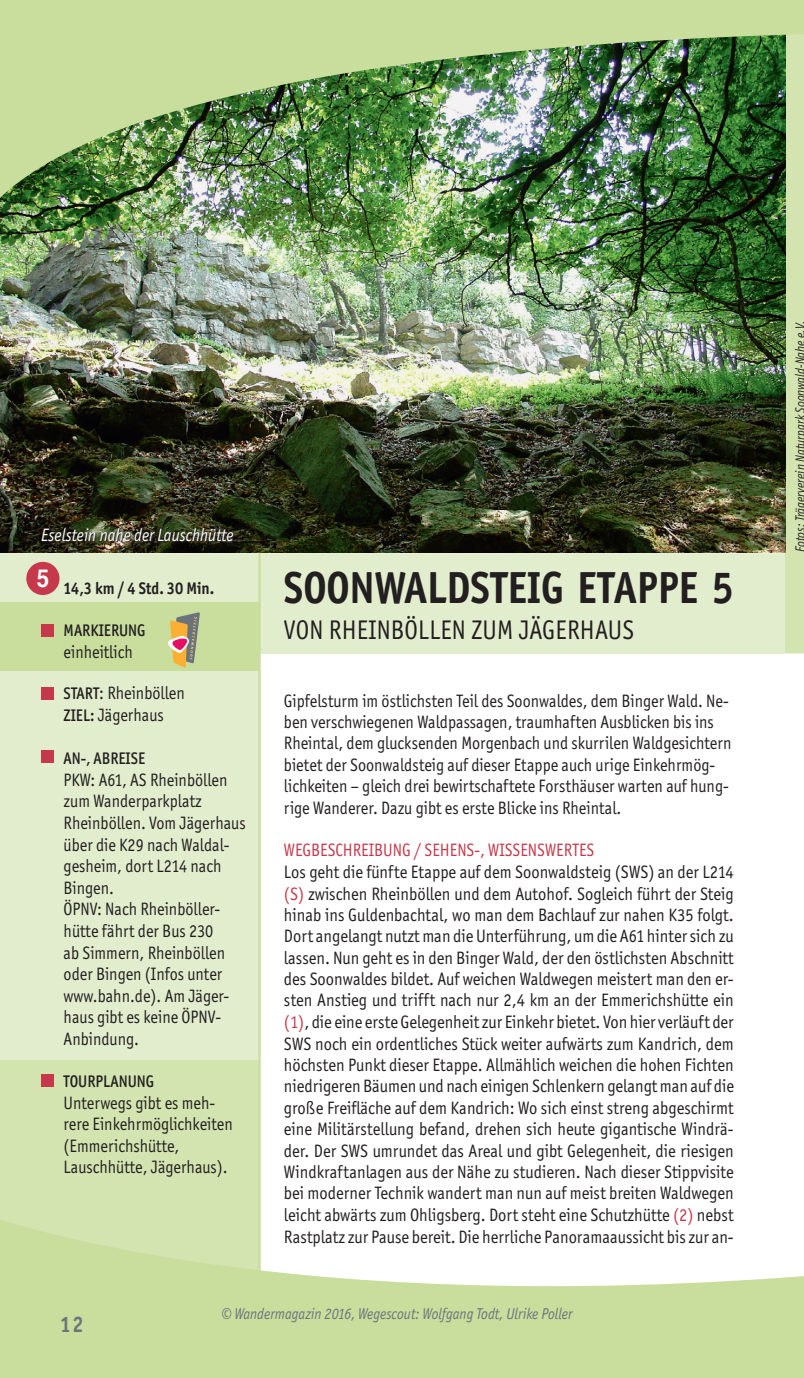
<style>
.page{position:relative;width:804px;height:1378px;background:#fff}
.page>*{position:absolute;margin:0;border:0;box-sizing:border-box;transform-origin:0 0}
.t1{font:700 45px "Officina Sans ITC Std";color:#231f20;scale:.9 1}
.t2{font:27px "Officina Sans ITC Std";letter-spacing:.01em;color:#231f20;scale:.9 1}
.t3{font:700 24.75px "Helvetica";color:#fff;scale:.9 1}
.t4{font:700 22.5px "Officina Sans ITC Std";color:#6a757b;scale:.9 1}
.t5{font:18px/21.4px "Officina Sans ITC Std";color:#231f20;text-align:justify;scale:.92 1}
.t6{font:18px/21.6px "Officina Sans ITC Std";color:#231f20;scale:.9 1}
.t7{font:18px "Officina Sans ITC Std";color:#c5394b;scale:.9 1}
.t8{font:italic 18px "Officina Sans ITC Std";color:#fff;scale:.9 1}
.t9{font:500 16.88px "Officina Sans ITC Std";color:#231f20;scale:.9 1}
.t10{font:700 16.88px "Officina Sans ITC Std";color:#231f20;scale:.9 1}
.t11{font:italic 15.75px "Officina Sans ITC Std";color:#6a757b;scale:.9 1}
.t12{font:italic 13.5px "Officina Sans ITC Std";color:#231f20;scale:.9 1}
.s1{font-weight:500;font-size:16.88px}
.s2{color:#c5394b}
.s3{font-style:normal}
</style>
<div class="page">
<div style="left:751px;top:2px;width:53px;height:651px;background:#d3e4b0"></div>
<div style="left:0;top:818px;width:258px;height:499px;background:#d3e4b0"></div>
<div style="left:64px;top:551px;width:720px;height:102px;background:#e2edce"></div>
<div style="left:0;top:552px;width:258px;height:507px;background:#e2edce"></div>
<div style="left:0;top:602px;width:258px;height:69px;background:#c9de9d"></div>
<hr style="left:0;top:551px;width:784px;height:2px;background:#fff">
<div style="left:41px;top:624px;width:13px;height:13px;background:#c5394b"></div>
<div style="left:41px;top:687px;width:13px;height:13px;background:#c5394b"></div>
<img style="left:0;top:270px;width:785px;height:282px">
<div style="left:41px;top:1074px;width:13px;height:12px;background:#c5394b"></div>
<hr style="left:258px;top:553px;width:3px;height:735px;background:#c9de9d">
<div style="left:26px;top:562px;width:33px;height:33px;background:#c5394b;border-radius:50%"></div>
<svg style="left:0;top:1200px;width:804px;height:178px;fill:#c9de9d"></svg>
<img style="left:0;top:0;width:804px;height:270px">
<div style="left:41px;top:750px;width:13px;height:13px;background:#c5394b"></div>
<svg style="left:168px;top:612px;width:32px;height:56px"></svg>
<svg style="left:42px;top:528px;width:193px;height:15px;background:#333321"></svg>
<p class="t8" style="left:41px;top:525px;width:215px">Eselstein nahe der Lauschhütte</p>
<h3 class="t3" style="left:37px;top:558px;width:15px">5</h3>
<p class="t10" style="left:64px;top:578px;width:169px">14,3 km / 4 Std. 30 Min.</p>
<p class="t9" style="left:64px;top:620px;width:92px">MARKIERUNG</p>
<p class="t6" style="left:64px;top:640px;width:78px">einheitlich</p>
<p class="t6" style="left:64px;top:682px;width:136px"><span class="s1">START</span>: Rheinböllen<br><span class="s1">ZIEL:</span> Jägerhaus</p>
<p class="t9" style="left:64px;top:748px;width:92px">AN-, ABREISE</p>
<p class="t6" style="left:64px;top:769px;width:204px">PKW: A61, AS Rheinböllen zum Wanderparkplatz<br>Rheinböllen. Vom Jägerhaus über die K29 nach Waldal&shy;gesheim, dort L214 nach<br>Bingen.<br>ÖPNV: Nach Rheinböller&shy;hütte fährt der Bus 230<br>ab Simmern, Rheinböllen oder Bingen (Infos unter www.bahn.de). Am Jäger&shy;haus gibt es keine ÖPNV-<br>Anbindung.</p>
<p class="t9" style="left:64px;top:1071px;width:102px">TOURPLANUNG</p>
<p class="t6" style="left:64px;top:1091px;width:189px">Unterwegs gibt es meh&shy;rere Einkehrmöglichkeiten (Emmerichshütte,<br>Lauschhütte, Jägerhaus).</p>
<h1 class="t1" style="left:284px;top:559px;width:501px">SOONWALDSTEIG ETAPPE 5</h1>
<h2 class="t2" style="left:284px;top:614px;width:391px">VON RHEINBÖLLEN ZUM JÄGERHAUS</h2>
<p class="t6" style="left:284px;top:690px;width:499px">Gipfelsturm im östlichsten Teil des Soonwaldes, dem Binger Wald. Ne&shy;ben verschwiegenen Waldpassagen, traumhaften Ausblicken bis ins Rheintal, dem glucksenden Morgenbach und skurrilen Waldgesichtern bietet der Soonwaldsteig auf dieser Etappe auch urige Einkehrmög&shy;lichkeiten – gleich drei bewirtschaftete Forsthäuser warten auf hung&shy;rige Wanderer. Dazu gibt es erste Blicke ins Rheintal.</p>
<p class="t7" style="left:284px;top:840px;width:346px">WEGBESCHREIBUNG / SEHENS-, WISSENSWERTES</p>
<p class="t5" style="left:284px;top:861px;width:490px">Los geht die fünfte Etappe auf dem Soonwaldsteig (SWS) an der L214 <span class="s2">(S)</span> zwischen Rheinböllen und dem Autohof. Sogleich führt der Steig hinab ins Guldenbachtal, wo man dem Bachlauf zur nahen K35 folgt.<br>Dort angelangt nutzt man die Unterführung, um die A61 hinter sich zu lassen. Nun geht es in den Binger Wald, der den östlichsten Abschnitt des Soonwaldes bildet. Auf weichen Waldwegen meistert man den er&shy;sten Anstieg und trifft nach nur 2,4 km an der Emmerichshütte ein <span class="s2">(1)</span>, die eine erste Gelegenheit zur Einkehr bietet. Von hier verläuft der SWS noch ein ordentliches Stück weiter aufwärts zum Kandrich, dem höchsten Punkt dieser Etappe. Allmählich weichen die hohen Fichten niedrigeren Bäumen und nach einigen Schlenkern gelangt man auf die große Freifläche auf dem Kandrich: Wo sich einst streng abgeschirmt eine Militärstellung befand, drehen sich heute gigantische Windrä&shy;der. Der SWS umrundet das Areal und gibt Gelegenheit, die riesigen Windkraftanlagen aus der Nähe zu studieren. Nach dieser Stippvisite bei moderner Technik wandert man nun auf meist breiten Waldwegen leicht abwärts zum Ohligsberg. Dort steht eine Schutzhütte <span class="s2">(2)</span> nebst Rastplatz zur Pause bereit. Die herrliche Panoramaaussicht bis zur an-</p>
<p class="t4" style="left:60px;top:1310px;width:27px">12</p>
<p class="t11" style="left:222px;top:1305px;width:391px"><span class="s3">©</span> Wandermagazin 2016, Wegescout: Wolfgang Todt, Ulrike Poller</p>
<p class="t12" style="left:792px;top:552px;width:256px;rotate:-90deg">Fotos: Trägerverein Naturpark Soonwald-Nahe e V</p>
</div>
